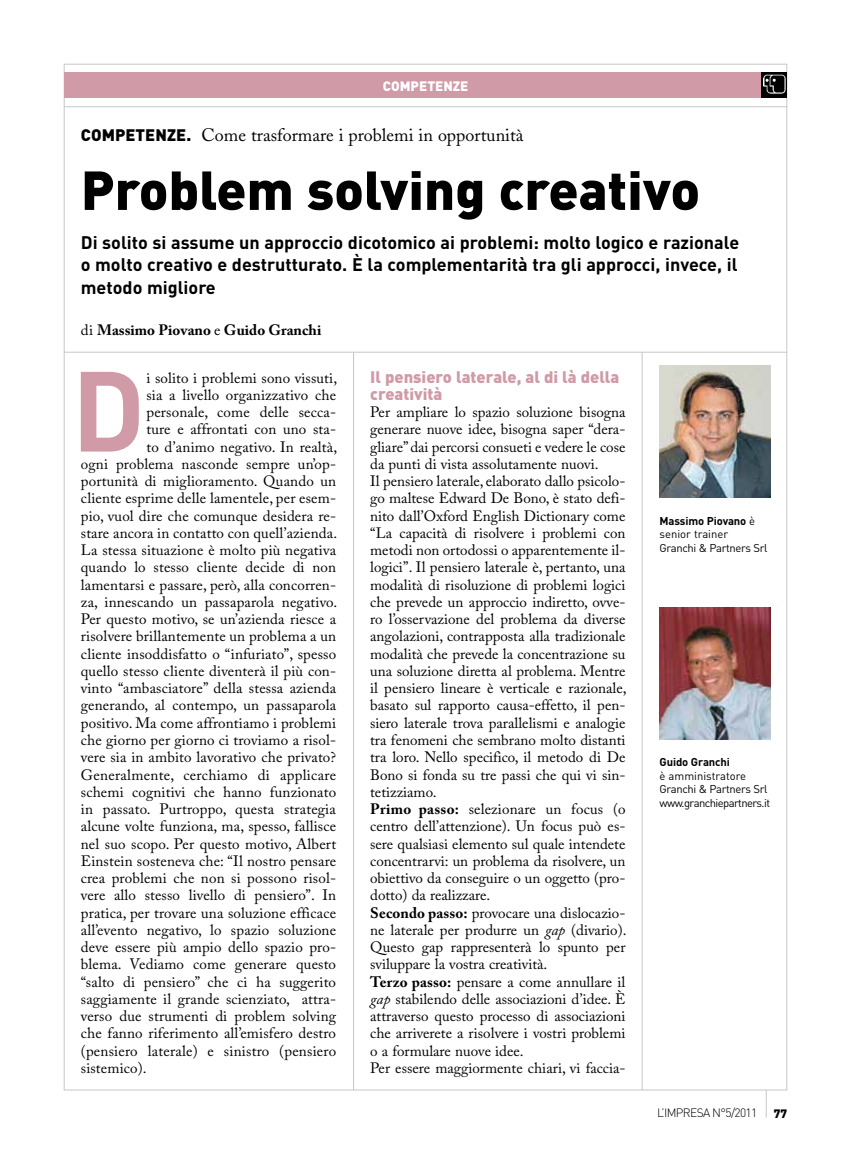
<style>
.page{position:relative;width:851px;height:1170px;background:#fff}
.page>*{position:absolute;margin:0;border:0;box-sizing:border-box;transform-origin:0 0}
.t1{font:700 111.9px "DIN";color:#d09aa7}
.t2{font:900 54px "DIN";color:#000}
.t3{font:700 18px/22.5px "DIN";color:#000;text-align:justify}
.t4{font:18px "Adobe Caslon";color:#000}
.t5{font:900 16.5px/17.2px "DIN";color:#d09aa7}
.t6{font:900 16.5px "DIN";color:#000}
.t7{font:15px/17.2px "Adobe Caslon Pro";letter-spacing:.005em;color:#000}
.t8{font:700 15px "Adobe Caslon Pro";color:#000}
.t9{font:900 13.5px "DIN";color:#fff}
.t10{font:300 12px "DIN";letter-spacing:-.05em;color:#000}
.t11{font:900 12px "DIN";color:#000}
.t12{font:11.25px/13.5px "DIN";letter-spacing:-.03em;color:#000}
.t13{font:700 11.25px "DIN";letter-spacing:-.01em;color:#000}
.s1{font-family:"DIN";font-weight:900;font-size:16.5px}
.s2{font-weight:400}
.s3{font-weight:700}
.s4{font-style:italic}
</style>
<div class="page">
<svg style="left:765px;top:1090px;width:1px;height:27px"></svg>
<hr style="left:64px;top:64px;width:1px;height:1026px;background:#c6c7c8">
<hr style="left:786px;top:64px;width:1px;height:1026px;background:#c6c7c8">
<hr style="left:64px;top:1089px;width:723px;height:1px;background:#c6c7c8">
<hr style="left:64px;top:106px;width:723px;height:1px;background:#c6c7c8">
<hr style="left:64px;top:64px;width:723px;height:1px;background:#c6c7c8">
<hr style="left:353px;top:352px;width:1px;height:738px;background:#c6c7c8">
<hr style="left:641px;top:352px;width:1px;height:738px;background:#c6c7c8">
<div style="left:64px;top:72px;width:722px;height:26px;background:#d09aa7"></div>
<div style="left:761px;top:72px;width:25px;height:26px;background:#000"></div>
<img style="left:763px;top:74px;width:22px;height:20px">
<hr style="left:64px;top:352px;width:723px;height:1px;background:#c6c7c8">
<img style="left:659px;top:607px;width:111px;height:132px">
<img style="left:659px;top:365px;width:111px;height:133px">
<p class="t9" style="left:383px;top:77px;width:87px">competenze</p>
<p class="t6" style="left:81px;top:124px;width:12px">COMPETENZE</p>
<p class="t4" style="left:186px;top:124px;width:338px"><span class="s1">.</span> Come trasformare i problemi in opportunità</p>
<h2 class="t2" style="left:81px;top:154px;width:620px">Problem solving creativo</h2>
<p class="t3" style="left:81px;top:230px;width:659px">Di solito si assume un approccio dicotomico ai problemi: molto logico e razionale o molto creativo e destrutturato. È la complementarità tra gli approcci, invece, il metodo migliore</p>
<p class="t8" style="left:81px;top:321px;width:242px"><span class="s2">di</span> Massimo Piovano <span class="s2">e</span> Guido Granchi</p>
<h1 class="t1" style="left:71px;top:338px;width:75px">D</h1>
<p class="t7" style="left:146px;top:368px;width:192px">i solito i problemi sono vissuti,</p>
<p class="t5" style="left:370px;top:367px;width:251px">Il pensiero laterale, al di là della creatività</p>
<p class="t7" style="left:370px;top:403px;width:258px">Per ampliare lo spazio soluzione bisogna generare nuove idee, bisogna saper “dera&shy;gliare” dai percorsi consueti e vedere le cose da punti di vista assolutamente nuovi.<br>Il pensiero laterale, elaborato dallo psicolo&shy;go maltese Edward De Bono, è stato defi&shy;nito dall’Oxford English Dictionary come “La capacità di risolvere i problemi con metodi non ortodossi o apparentemente il&shy;logici”. Il pensiero laterale è, pertanto, una modalità di risoluzione di problemi logici che prevede un approccio indiretto, ovve&shy;ro l’osservazione del problema da diverse angolazioni, contrapposta alla tradizionale modalità che prevede la concentrazione su una soluzione diretta al problema. Mentre il pensiero lineare è verticale e razionale, basato sul rapporto causa-effetto, il pen&shy;siero laterale trova parallelismi e analogie tra fenomeni che sembrano molto distanti tra loro. Nello specifico, il metodo di De Bono si fonda su tre passi che qui vi sin&shy;tetizziamo.<br><span class="s3">Primo passo:</span> selezionare un focus (o centro dell’attenzione). Un focus può es&shy;sere qualsiasi elemento sul quale intendete concentrarvi: un problema da risolvere, un obiettivo da conseguire o un oggetto (pro&shy;dotto) da realizzare.<br><span class="s3">Secondo passo:</span> provocare una dislocazio&shy;ne laterale per produrre un <span class="s4">gap</span> (divario).<br>Questo gap rappresenterà lo spunto per sviluppare la vostra creatività.<br><span class="s3">Terzo passo:</span> pensare a come annullare il <span class="s4">gap</span> stabilendo delle associazioni d’idee. È attraverso questo processo di associazioni che arriverete a risolvere i vostri problemi o a formulare nuove idee.<br>Per essere maggiormente chiari, vi faccia-</p>
<p class="t7" style="left:146px;top:386px;width:191px">sia a livello organizzativo che</p>
<p class="t7" style="left:146px;top:403px;width:191px">personale, come delle secca-</p>
<p class="t7" style="left:146px;top:420px;width:191px">ture e affrontati con uno sta-</p>
<p class="t7" style="left:146px;top:437px;width:192px">to d’animo negativo. In realtà,</p>
<p class="t7" style="left:81px;top:455px;width:257px">ogni problema nasconde sempre un’op-</p>
<p class="t7" style="left:81px;top:472px;width:257px">portunità di miglioramento. Quando un</p>
<p class="t7" style="left:81px;top:489px;width:257px">cliente esprime delle lamentele, per esem-</p>
<p class="t7" style="left:81px;top:506px;width:257px">pio, vuol dire che comunque desidera re-</p>
<p class="t7" style="left:81px;top:524px;width:258px">stare ancora in contatto con quell’azienda.</p>
<p class="t7" style="left:81px;top:541px;width:257px">La stessa situazione è molto più negativa</p>
<p class="t7" style="left:81px;top:558px;width:257px">quando lo stesso cliente decide di non</p>
<p class="t7" style="left:81px;top:575px;width:257px">lamentarsi e passare, però, alla concorren-</p>
<p class="t7" style="left:81px;top:593px;width:258px">za, innescando un passaparola negativo.</p>
<p class="t7" style="left:81px;top:610px;width:257px">Per questo motivo, se un’azienda riesce a</p>
<p class="t7" style="left:81px;top:627px;width:257px">risolvere brillantemente un problema a un</p>
<p class="t7" style="left:81px;top:644px;width:257px">cliente insoddisfatto o “infuriato”, spesso</p>
<p class="t7" style="left:81px;top:662px;width:257px">quello stesso cliente diventerà il più con-</p>
<p class="t7" style="left:81px;top:679px;width:257px">vinto “ambasciatore” della stessa azienda</p>
<p class="t7" style="left:81px;top:696px;width:257px">generando, al contempo, un passaparola</p>
<p class="t7" style="left:81px;top:713px;width:257px">positivo. Ma come affrontiamo i problemi</p>
<p class="t7" style="left:81px;top:731px;width:257px">che giorno per giorno ci troviamo a risol-</p>
<p class="t7" style="left:81px;top:748px;width:257px">vere sia in ambito lavorativo che privato?</p>
<p class="t7" style="left:81px;top:765px;width:257px">Generalmente, cerchiamo di applicare</p>
<p class="t7" style="left:81px;top:782px;width:257px">schemi cognitivi che hanno funzionato</p>
<p class="t7" style="left:81px;top:800px;width:256px">in passato. Purtroppo, questa strategia</p>
<p class="t7" style="left:81px;top:817px;width:257px">alcune volte funziona, ma, spesso, fallisce</p>
<p class="t7" style="left:81px;top:834px;width:257px">nel suo scopo. Per questo motivo, Albert</p>
<p class="t7" style="left:81px;top:851px;width:257px">Einstein sosteneva che: “Il nostro pensare</p>
<p class="t7" style="left:81px;top:869px;width:257px">crea problemi che non si possono risol-</p>
<p class="t7" style="left:81px;top:886px;width:257px">vere allo stesso livello di pensiero”. In</p>
<p class="t7" style="left:81px;top:903px;width:257px">pratica, per trovare una soluzione efficace</p>
<p class="t7" style="left:81px;top:920px;width:257px">all’evento negativo, lo spazio soluzione</p>
<p class="t7" style="left:81px;top:938px;width:257px">deve essere più ampio dello spazio pro-</p>
<p class="t7" style="left:81px;top:955px;width:257px">blema. Vediamo come generare questo</p>
<p class="t7" style="left:81px;top:972px;width:257px">“salto di pensiero” che ci ha suggerito</p>
<p class="t7" style="left:81px;top:990px;width:257px">saggiamente il grande scienziato, attra-</p>
<p class="t7" style="left:81px;top:1007px;width:257px">verso due strumenti di problem solving</p>
<p class="t7" style="left:81px;top:1024px;width:257px">che fanno riferimento all’emisfero destro</p>
<p class="t7" style="left:81px;top:1041px;width:257px">(pensiero laterale) e sinistro (pensiero</p>
<p class="t7" style="left:81px;top:1059px;width:67px">sistemico).</p>
<p class="t12" style="left:659px;top:513px;width:109px"><span class="s3">Massimo Piovano</span> è senior trainer<br>Granchi &amp; Partners Srl</p>
<p class="t13" style="left:659px;top:754px;width:72px">Guido Granchi</p>
<p class="t12" style="left:659px;top:768px;width:112px">è amministratore<br>Granchi &amp; Partners Srl www.granchiepartners.it</p>
<p class="t10" style="left:657px;top:1105px;width:102px">L’IMPRESA N°5/2011</p>
<p class="t11" style="left:773px;top:1105px;width:15px">77</p>
</div>
